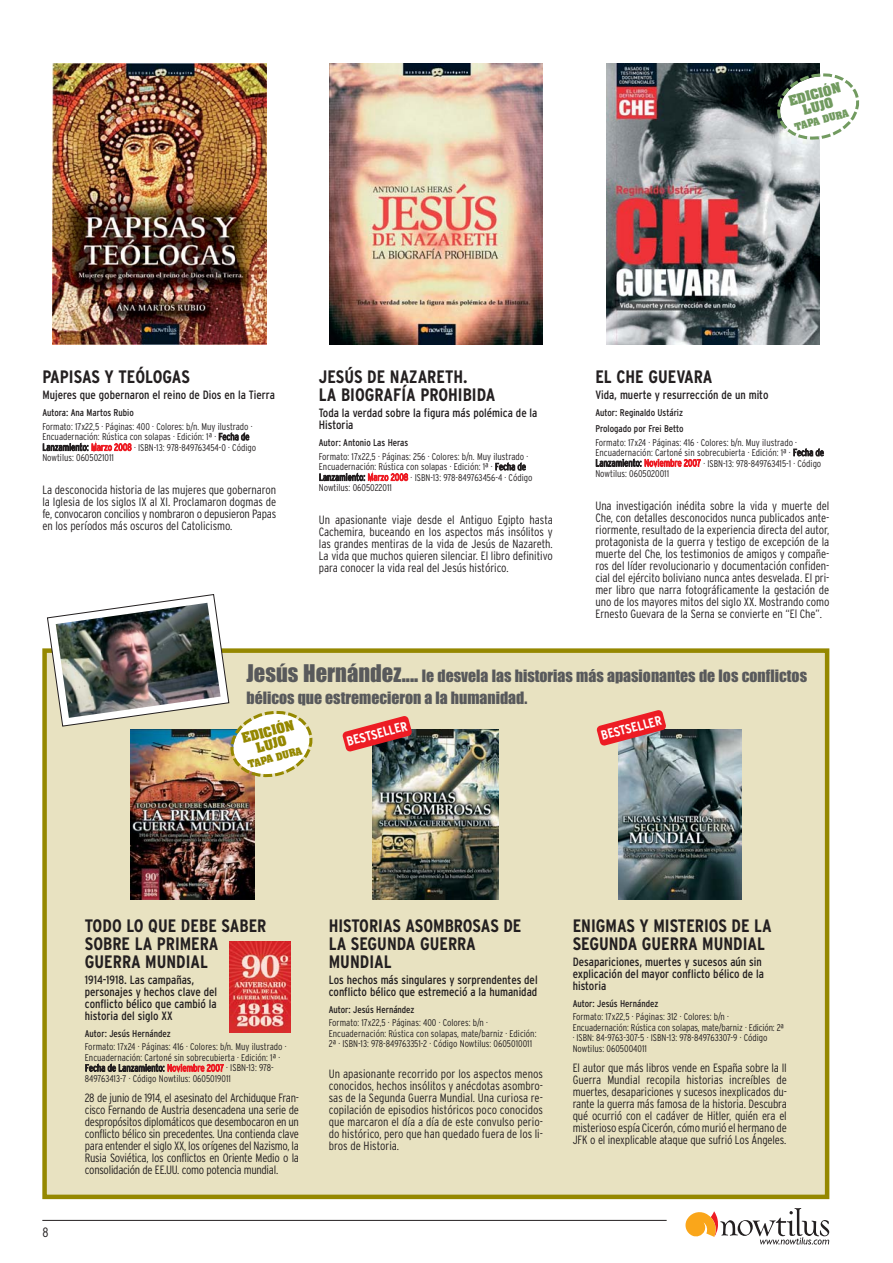
<style>
.page{position:relative;width:893px;height:1263px;background:#fff}
.page>*{position:absolute;margin:0;border:0;box-sizing:border-box;transform-origin:0 0}
.t1{font:700 condensed 18px/18px "Interstate";color:#231f20}
.t2{font:15.75px/22.5px "Impact";color:#58595b}
.t3{font:300 condensed 13.5px "Interstate";color:#231f20}
.t4{font:700 condensed 13.2px "Interstate";color:#fff}
.t5{font:300 condensed 12px/12px "Interstate";letter-spacing:-.005em;color:#231f20;text-align:justify}
.t6{font:condensed 12px/12px "Interstate";color:#231f20}
.t7{font:700 12px/12.8px "Aachen";color:#729b60;text-align:center}
.t8{font:700 12px/12.8px "Aachen";color:#958800;text-align:center}
.t9{font:300 condensed 9.75px/10.5px "Interstate";color:#231f20}
.t10{font:condensed 9.75px/15.8px "Interstate";color:#231f20}
.t11{font:700 9px "Aachen";color:#729b60}
.t12{font:700 9px "Aachen";color:#958800}
.s1{color:#ed1c24}
.s2{font-size:22.5px}
</style>
<div class="page">
<hr style="left:42px;top:1220px;width:624px;height:1px;background:#231f20">
<svg style="left:685px;top:1208px;width:144px;height:37px"></svg>
<img style="left:53px;top:64px;width:213px;height:280px">
<img style="left:329px;top:64px;width:213px;height:280px">
<img style="left:606px;top:64px;width:213px;height:280px">
<div style="left:45px;top:651px;width:782px;height:546px;background:#e8e2c1"></div>
<div style="left:42px;top:648px;width:787px;height:551px;border:4px solid #958800"></div>
<img style="left:130px;top:778px;width:125px;height:121px">
<img style="left:373px;top:729px;width:125px;height:170px">
<img style="left:618px;top:729px;width:123px;height:170px">
<svg style="left:596px;top:710px;width:70px;height:36px"></svg>
<svg style="left:342px;top:716px;width:70px;height:36px"></svg>
<svg style="left:773px;top:70px;width:87px;height:71px"></svg>
<img style="left:229px;top:941px;width:61px;height:92px">
<img style="left:47px;top:594px;width:269px;height:184px">
<p class="t7" style="left:787px;top:96px;width:55px;rotate:-15deg">EDICIÓN<br>LUJO</p>
<p class="t11" style="left:793px;top:123px;width:57px;rotate:-15deg">TAPA DURA</p>
<h1 class="t1" style="left:42px;top:369px;width:149px">PAPISAS Y TEÓLOGAS</h1>
<p class="t6" style="left:42px;top:390px;width:234px">Mujeres que gobernaron el reino de Dios en la Tierra</p>
<p class="t10" style="left:42px;top:405px;width:93px">Autora: Ana Martos Rubio</p>
<p class="t9" style="left:42px;top:422px;width:215px">Formato: 17x22,5 · Páginas: 400 · Colores: b/n. Muy ilustrado · Encuadernación: Rústica con solapas · Edición: 1ª · Fecha de Lanzamiento: <span class="s1">Marzo 2008</span> · ISBN-13: 978-849763454-0 · Código Nowtilus: 0605021011</p>
<p class="t5" style="left:42px;top:484px;width:235px">La desconocida historia de las mujeres que gobernaron la Iglesia de los siglos IX al XI. Proclamaron dogmas de fe, convocaron concilios y nombraron o depusieron Papas en los períodos más oscuros del Catolicismo.</p>
<h1 class="t1" style="left:319px;top:369px;width:178px">JESÚS DE NAZARETH.<br>LA BIOGRAFÍA PROHIBIDA</h1>
<p class="t6" style="left:319px;top:408px;width:220px">Toda la verdad sobre la figura más polémica de la<br>Historia</p>
<p class="t10" style="left:319px;top:435px;width:91px">Autor: Antonio Las Heras</p>
<p class="t9" style="left:319px;top:452px;width:215px">Formato: 17x22,5 · Páginas: 256 · Colores: b/n. Muy ilustrado · Encuadernación: Rústica con solapas · Edición: 1ª · Fecha de Lanzamiento: <span class="s1">Marzo 2008</span> · ISBN-13: 978-849763456-4 · Código Nowtilus: 0605022011</p>
<p class="t5" style="left:319px;top:514px;width:235px">Un apasionante viaje desde el Antiguo Egipto hasta Cachemira, buceando en los aspectos más insólitos y las grandes mentiras de la vida de Jesús de Nazareth.<br>La vida que muchos quieren silenciar. El libro definitivo para conocer la vida real del Jesús histórico.</p>
<h1 class="t1" style="left:595px;top:369px;width:119px">EL CHE GUEVARA</h1>
<p class="t6" style="left:595px;top:390px;width:174px">Vida, muerte y resurrección de un mito</p>
<p class="t10" style="left:595px;top:405px;width:90px">Autor: Reginaldo Ustáriz<br>Prologado por Frei Betto</p>
<p class="t9" style="left:595px;top:438px;width:230px">Formato: 17x24 · Páginas: 416 · Colores: b/n. Muy ilustrado · Encuadernación: Cartoné sin sobrecubierta · Edición: 1ª · Fecha de Lanzamiento: <span class="s1">Noviembre 2007</span> · ISBN-13: 978-849763415-1 · Código Nowtilus: 0605020011</p>
<p class="t5" style="left:595px;top:500px;width:235px">Una investigación inédita sobre la vida y muerte del Che, con detalles desconocidos nunca publicados ante&shy;riormente, resultado de la experiencia directa del autor, protagonista de la guerra y testigo de excepción de la muerte del Che, los testimonios de amigos y compañe&shy;ros del líder revolucionario y documentación confiden&shy;cial del ejército boliviano nunca antes desvelada. El pri&shy;mer libro que narra fotográficamente la gestación de uno de los mayores mitos del siglo XX. Mostrando como Ernesto Guevara de la Serna se convierte en “El Che”.</p>
<h2 class="t2" style="left:246px;top:665px;width:562px"><span class="s2">Jesús Hernández....</span> le desvela las historias más apasionantes de los conflictos bélicos que estremecieron a la humanidad.</h2>
<p class="t8" style="left:241px;top:733px;width:55px;rotate:-15deg">EDICIÓN<br>LUJO</p>
<p class="t12" style="left:247px;top:761px;width:57px;rotate:-15deg">TAPA DURA</p>
<p class="t4" style="left:346px;top:737px;width:64px;rotate:-15deg">BESTSELLER</p>
<p class="t4" style="left:600px;top:731px;width:64px;rotate:-15deg">BESTSELLER</p>
<p class="t3" style="left:42px;top:1227px;width:8px">8</p>
<h1 class="t1" style="left:85px;top:918px;width:183px">TODO LO QUE DEBE SABER<br>SOBRE LA PRIMERA<br>GUERRA MUNDIAL</h1>
<p class="t6" style="left:85px;top:975px;width:134px">1914-1918. Las campañas, personajes y hechos clave del conflicto bélico que cambió la historia del siglo XX</p>
<p class="t10" style="left:85px;top:1026px;width:87px">Autor: Jesús Hernández</p>
<p class="t9" style="left:85px;top:1043px;width:203px">Formato: 17x24 · Páginas: 416 · Colores: b/n. Muy ilustrado · Encuadernación: Cartoné sin sobrecubierta · Edición: 1ª · Fecha de Lanzamiento: <span class="s1">Noviembre 2007</span> · ISBN-13: 978- 849763413-7 · Código Nowtilus: 0605019011</p>
<p class="t5" style="left:85px;top:1093px;width:216px">28 de junio de 1914, el asesinato del Archiduque Fran&shy;cisco Fernando de Austria desencadena una serie de despropósitos diplomáticos que desembocaron en un conflicto bélico sin precedentes. Una contienda clave para entender el siglo XX, los orígenes del Nazismo, la Rusia Soviética, los conflictos en Oriente Medio o la consolidación de EE.UU. como potencia mundial.</p>
<h1 class="t1" style="left:329px;top:918px;width:194px">HISTORIAS ASOMBROSAS DE<br>LA SEGUNDA GUERRA<br>MUNDIAL</h1>
<p class="t6" style="left:329px;top:975px;width:210px">Los hechos más singulares y sorprendentes del conflicto bélico que estremeció a la humanidad</p>
<p class="t10" style="left:329px;top:1002px;width:87px">Autor: Jesús Hernández</p>
<p class="t9" style="left:329px;top:1019px;width:209px">Formato: 17x22,5 · Páginas: 400 · Colores: b/n ·<br>Encuadernación: Rústica con solapas, mate/barniz · Edición:<br>2ª · ISBN-13: 978-849763351-2 · Código Nowtilus: 0605010011</p>
<p class="t5" style="left:329px;top:1069px;width:216px">Un apasionante recorrido por los aspectos menos conocidos, hechos insólitos y anécdotas asombro&shy;sas de la Segunda Guerra Mundial. Una curiosa re&shy;copilación de episodios históricos poco conocidos que marcaron el día a día de este convulso perio&shy;do histórico, pero que han quedado fuera de los li&shy;bros de Historia.</p>
<h1 class="t1" style="left:572px;top:918px;width:201px">ENIGMAS Y MISTERIOS DE LA<br>SEGUNDA GUERRA MUNDIAL</h1>
<p class="t6" style="left:572px;top:957px;width:193px">Desapariciones, muertes y sucesos aún sin explicación del mayor conflicto bélico de la historia</p>
<p class="t10" style="left:572px;top:996px;width:87px">Autor: Jesús Hernández</p>
<p class="t9" style="left:572px;top:1013px;width:213px">Formato: 17x22,5 · Páginas: 312 · Colores: b/n · Encuadernación: Rústica con solapas, mate/barniz · Edición: 2ª · ISBN: 84-9763-307-5 · ISBN-13: 978-849763307-9 · Código Nowtilus: 0605004011</p>
<p class="t5" style="left:572px;top:1063px;width:216px">El autor que más libros vende en España sobre la II Guerra Mundial recopila historias increíbles de muertes, desapariciones y sucesos inexplicados du&shy;rante la guerra más famosa de la historia. Descubra qué ocurrió con el cadáver de Hitler, quién era el misterioso espía Cicerón, cómo murió el hermano de JFK o el inexplicable ataque que sufrió Los Ángeles.</p>
</div>
